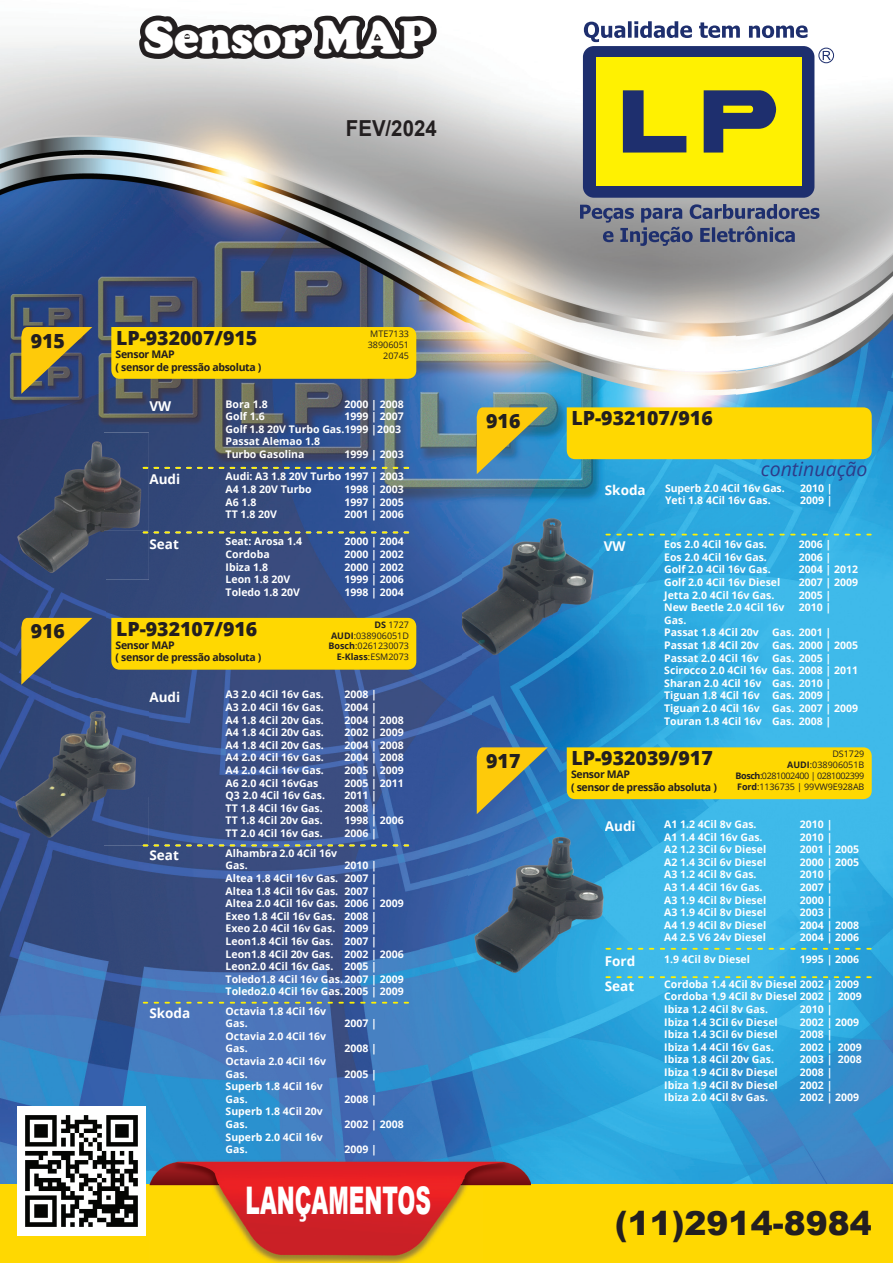
<style>
.page{position:relative;width:893px;height:1263px;background:#fff}
.page>*{position:absolute;margin:0;border:0;box-sizing:border-box;transform-origin:0 0}
.t1{font:900 47.25px "Cooper";color:#fff}
.t2{font:900 38.1px "Arial";color:#fff;scale:.57 1}
.t3{font:900 33px "Arial";color:#231f20}
.t4{font:700 22.05px "Arial";color:#231f20;scale:.93 1}
.t5{font:800 19.5px "Open Sans";color:#231f20}
.t6{font:italic 19.5px "Open Sans";color:#2e3b89}
.t7{font:700 13.5px "Open Sans";color:#fff}
.t8{font:700 10.5px/12.6px "Open Sans";color:#fff}
.t9{font:700 10.5px/12.6px "Open Sans";letter-spacing:-.03em;color:#231f20}
.t10{font:9px/10.8px "Open Sans";color:#231f20;text-align:right}
.s1{font-weight:700}
.s2{font-style:inherit}
</style>
<div class="page">
<img style="left:0;top:28px;width:735px;height:456px">
<img style="left:735px;top:46px;width:158px;height:1138px">
<img style="left:0;top:484px;width:52px;height:700px">
<img style="left:105px;top:484px;width:367px;height:323px">
<img style="left:472px;top:484px;width:264px;height:54px">
<img style="left:52px;top:580px;width:53px;height:119px">
<img style="left:578px;top:538px;width:158px;height:646px">
<img style="left:472px;top:658px;width:106px;height:171px">
<img style="left:52px;top:807px;width:368px;height:323px">
<img style="left:420px;top:807px;width:53px;height:353px">
<img style="left:472px;top:976px;width:106px;height:208px">
<img style="left:146px;top:1130px;width:274px;height:54px">
<img style="left:605px;top:821px;width:30px;height:10px">
<img style="left:149px;top:691px;width:30px;height:11px">
<div style="left:0;top:1184px;width:893px;height:79px;background:#ffd801"></div>
<img style="left:17px;top:1107px;width:129px;height:128px">
<img style="left:149px;top:1160px;width:382px;height:103px">
<div style="left:583px;top:46px;width:231px;height:152px;background:#1e2f6e;border-radius:11px"></div>
<div style="left:596px;top:58px;width:205px;height:128px;background:#fff101"></div>
<svg style="left:623px;top:90px;width:63px;height:63px"></svg>
<svg style="left:704px;top:90px;width:72px;height:63px"></svg>
<div style="left:819px;top:48px;width:15px;height:15px;border:1px solid #1e2f6e;border-radius:50%"></div>
<svg style="left:823px;top:51px;width:8px;height:9px"></svg>
<svg style="left:584px;top:21px;width:224px;height:21px"></svg>
<svg style="left:580px;top:204px;width:239px;height:42px;background:#787c8e"></svg>
<div style="left:567px;top:747px;width:305px;height:52px;background:#ffd801"></div>
<div style="left:111px;top:618px;width:305px;height:52px;background:#ffd801"></div>
<svg style="left:21px;top:327px;width:71px;height:67px;background:#98873f"></svg>
<svg style="left:476px;top:747px;width:72px;height:67px;background:#949b61"></svg>
<svg style="left:21px;top:618px;width:71px;height:67px;background:#968741"></svg>
<div style="left:567px;top:407px;width:305px;height:52px;background:#ffd801"></div>
<svg style="left:476px;top:407px;width:72px;height:67px;background:#98a664"></svg>
<svg style="left:154px;top:844px;width:59px;height:2px"></svg>
<svg style="left:241px;top:844px;width:48px;height:2px"></svg>
<svg style="left:328px;top:844px;width:48px;height:2px"></svg>
<svg style="left:144px;top:1002px;width:264px;height:1px"></svg>
<svg style="left:606px;top:534px;width:265px;height:1px"></svg>
<svg style="left:606px;top:948px;width:265px;height:2px"></svg>
<svg style="left:606px;top:976px;width:265px;height:2px"></svg>
<img style="left:13px;top:433px;width:98px;height:147px">
<svg style="left:111px;top:15px;width:334px;height:568px;background:#798185"></svg>
<img style="left:13px;top:699px;width:136px;height:147px">
<img style="left:463px;top:511px;width:135px;height:147px">
<img style="left:469px;top:829px;width:135px;height:147px">
<h1 class="t1" style="left:144px;top:10px;width:290px">Sensor MAP</h1>
<h3 class="t4" style="left:346px;top:114px;width:99px">FEV/2024</h3>
<h3 class="t5" style="left:31px;top:326px;width:36px">915</h3>
<h3 class="t5" style="left:31px;top:616px;width:36px">916</h3>
<h3 class="t5" style="left:116px;top:323px;width:143px">LP-932007/915</h3>
<p class="t9" style="left:116px;top:348px;width:147px">Sensor MAP<br>( sensor de pressão absoluta )</p>
<p class="t10" style="left:368px;top:328px;width:43px">MTE7133<br>38906051<br>20745</p>
<p class="t7" style="left:149px;top:396px;width:23px">VW</p>
<p class="t7" style="left:149px;top:469px;width:32px">Audi</p>
<p class="t7" style="left:149px;top:534px;width:31px">Seat</p>
<p class="t8" style="left:345px;top:397px;width:61px">2000 | 2008<br>1999 | 2007</p>
<p class="t8" style="left:345px;top:448px;width:61px">1999 | 2003</p>
<p class="t8" style="left:226px;top:397px;width:177px">Bora 1.8<br>Golf 1.6<br>Golf 1.8 20V Turbo Gas.1999 |2003<br>Passat Alemao 1.8<br>Turbo Gasolina</p>
<p class="t8" style="left:226px;top:470px;width:180px">Audi: A3 1.8 20V Turbo 1997 | 2003<br>A4 1.8 20V Turbo<br>A6 1.8<br>TT 1.8 20V</p>
<p class="t8" style="left:226px;top:535px;width:78px">Seat: Arosa 1.4<br>Cordoba<br>Ibiza 1.8<br>Leon 1.8 20V<br>Toledo 1.8 20V</p>
<p class="t8" style="left:345px;top:483px;width:61px;text-align:justify">1998 | 2003<br>1997 | 2005<br>2001 | 2006</p>
<p class="t8" style="left:345px;top:535px;width:61px;text-align:justify">2000 | 2004<br>2000 | 2002<br>2000 | 2002<br>1999 | 2006<br>1998 | 2004</p>
<h3 class="t5" style="left:116px;top:614px;width:143px">LP-932107/916</h3>
<p class="t9" style="left:116px;top:638px;width:147px">Sensor MAP<br>( sensor de pressão absoluta )</p>
<p class="t10" style="left:328px;top:619px;width:82px"><span class="s1">DS</span> 1727<br><span class="s1">AUDI</span>:038906051D<br><span class="s1">Bosch</span>:0261230073<br><span class="s1">E-Klass</span>:ESM2073</p>
<p class="t7" style="left:149px;top:687px;width:32px">Audi</p>
<p class="t7" style="left:149px;top:846px;width:31px">Seat</p>
<p class="t7" style="left:149px;top:1003px;width:42px">Skoda</p>
<p class="t8" style="left:226px;top:688px;width:101px">A3 2.0 4Cil 16v Gas.<br>A3 2.0 4Cil 16v Gas.<br>A4 1.8 4Cil 20v Gas.<br>A4 1.8 4Cil 20v Gas.<br>A4 1.8 4Cil 20v Gas.<br>A4 2.0 4Cil 16v Gas.<br>A4 2.0 4Cil 16v Gas.<br>A6 2.0 4Cil 16vGas<br>Q3 2.0 4Cil 16v Gas.<br>TT 1.8 4Cil 16v Gas.<br>TT 1.8 4Cil 20v Gas.<br>TT 2.0 4Cil 16v Gas.</p>
<p class="t8" style="left:226px;top:846px;width:180px">Alhambra 2.0 4Cil 16v<br>Gas.<br>Altea 1.8 4Cil 16v Gas.<br>Altea 1.8 4Cil 16v Gas.<br>Altea 2.0 4Cil 16v Gas.<br>Exeo 1.8 4Cil 16v Gas.<br>Exeo 2.0 4Cil 16v Gas.<br>Leon1.8 4Cil 16v Gas.<br>Leon1.8 4Cil 20v Gas.<br>Leon2.0 4Cil 16v Gas.<br>Toledo1.8 4Cil 16v Gas.2007 | 2009<br>Toledo2.0 4Cil 16v Gas.2005 | 2009</p>
<p class="t8" style="left:345px;top:688px;width:61px">2008 |<br>2004 |<br>2004 | 2008<br>2002 | 2009<br>2004 | 2008<br>2004 | 2008<br>2005 | 2009<br>2005 | 2011<br>2011 |<br>2008 |<br>1998 | 2006<br>2006 |</p>
<p class="t8" style="left:345px;top:859px;width:61px">2010 |<br>2007 |<br>2007 |<br>2006 | 2009<br>2008 |<br>2009 |<br>2007 |<br>2002 | 2006<br>2005 |</p>
<p class="t8" style="left:226px;top:1004px;width:102px">Octavia 1.8 4Cil 16v<br>Gas.<br>Octavia 2.0 4Cil 16v<br>Gas.<br>Octavia 2.0 4Cil 16v<br>Gas.<br>Superb 1.8 4Cil 16v<br>Gas.<br>Superb 1.8 4Cil 20v<br>Gas.<br>Superb 2.0 4Cil 16v<br>Gas.</p>
<p class="t8" style="left:345px;top:1017px;width:34px">2007 |</p>
<p class="t8" style="left:345px;top:1042px;width:34px">2008 |</p>
<p class="t8" style="left:345px;top:1067px;width:34px">2005 |</p>
<p class="t8" style="left:345px;top:1092px;width:34px">2008 |</p>
<p class="t8" style="left:345px;top:1118px;width:61px">2002 | 2008</p>
<p class="t8" style="left:345px;top:1143px;width:34px">2009 |</p>
<h2 class="t2" style="left:246px;top:1172px;width:327px">LANÇAMENTOS</h2>
<h3 class="t5" style="left:486px;top:406px;width:36px">916</h3>
<h3 class="t5" style="left:571px;top:403px;width:143px">LP-932107/916</h3>
<h3 class="t5" style="left:486px;top:746px;width:36px">917</h3>
<p class="t7" style="left:605px;top:481px;width:42px">Skoda</p>
<p class="t7" style="left:604px;top:537px;width:23px">VW</p>
<h3 class="t6" style="left:761px;top:456px;width:108px">continuação</h3>
<p class="t8" style="left:665px;top:481px;width:121px">Superb 2.0 4Cil 16v Gas.<br>Yeti 1.8 4Cil 16v Gas.</p>
<p class="t8" style="left:800px;top:481px;width:34px">2010 |<br>2009 |</p>
<p class="t8" style="left:664px;top:538px;width:122px">Eos 2.0 4Cil 16v Gas.<br>Eos 2.0 4Cil 16v Gas.<br>Golf 2.0 4Cil 16v Gas.<br>Golf 2.0 4Cil 16v Diesel<br>Jetta 2.0 4Cil 16v Gas.<br>New Beetle 2.0 4Cil 16v<br>Gas.<br>Passat 1.8 4Cil 20v</p>
<p class="t8" style="left:799px;top:538px;width:61px">2006 |<br>2006 |<br>2004 | 2012<br>2007 | 2009<br>2005 |<br>2010 |</p>
<p class="t8" style="left:772px;top:626px;width:61px">Gas. 2001 |</p>
<p class="t8" style="left:664px;top:638px;width:96px">Passat 1.8 4Cil 20v</p>
<p class="t8" style="left:772px;top:638px;width:87px">Gas. 2000 | 2005</p>
<p class="t8" style="left:664px;top:651px;width:96px">Passat 2.0 4Cil 16v</p>
<p class="t8" style="left:664px;top:651px;width:195px;text-indent:108px">Gas. 2005 |<br>Scirocco 2.0 4Cil 16v Gas. 2008 | 2011<br>Sharan 2.0 4Cil 16v Gas. 2010 |<br>Tiguan 1.8 4Cil 16v Gas. 2009 |<br>Tiguan 2.0 4Cil 16v Gas. 2007 | 2009<br>Touran 1.8 4Cil 16v Gas. 2008 |</p>
<h3 class="t5" style="left:571px;top:743px;width:143px">LP-932039/917</h3>
<p class="t9" style="left:571px;top:768px;width:147px">Sensor MAP<br>( sensor de pressão absoluta )</p>
<p class="t10" style="left:736px;top:748px;width:130px"><span class="s2">DS</span>1729<br><span class="s1">AUDI</span>:038906051B<br><span class="s1">Bosch</span>:0281002400 | 0281002399<br><span class="s1">Ford</span>:1136735 | 99VW9E928AB</p>
<p class="t7" style="left:605px;top:817px;width:32px">Audi</p>
<p class="t7" style="left:605px;top:951px;width:32px">Ford</p>
<p class="t7" style="left:605px;top:976px;width:31px">Seat</p>
<p class="t8" style="left:664px;top:817px;width:104px">A1 1.2 4Cil 8v Gas.<br>A1 1.4 4Cil 16v Gas.<br>A2 1.2 3Cil 6v Diesel<br>A2 1.4 3Cil 6v Diesel<br>A3 1.2 4Cil 8v Gas.<br>A3 1.4 4Cil 16v Gas.<br>A3 1.9 4Cil 8v Diesel<br>A3 1.9 4Cil 8v Diesel<br>A4 1.9 4Cil 8v Diesel<br>A4 2.5 V6 24v Diesel</p>
<p class="t8" style="left:664px;top:977px;width:199px">Cordoba 1.4 4Cil 8v Diesel 2002 | 2009<br>Cordoba 1.9 4Cil 8v Diesel 2002 | 2009<br>Ibiza 1.2 4Cil 8v Gas.<br>Ibiza 1.4 3Cil 6v Diesel<br>Ibiza 1.4 3Cil 6v Diesel<br>Ibiza 1.4 4Cil 16v Gas.<br>Ibiza 1.8 4Cil 20v Gas.<br>Ibiza 1.9 4Cil 8v Diesel<br>Ibiza 1.9 4Cil 8v Diesel<br>Ibiza 2.0 4Cil 8v Gas.</p>
<p class="t8" style="left:800px;top:817px;width:61px">2010 |<br>2010 |<br>2001 | 2005<br>2000 | 2005<br>2010 |<br>2007 |<br>2000 |<br>2003 |<br>2004 | 2008<br>2004 | 2006</p>
<p class="t8" style="left:664px;top:952px;width:87px">1.9 4Cil 8v Diesel</p>
<p class="t8" style="left:800px;top:952px;width:61px">1995 | 2006</p>
<p class="t8" style="left:800px;top:1002px;width:63px">2010 |<br>2002 | 2009<br>2008 |<br>2002 | 2009<br>2003 | 2008<br>2008 |<br>2002 |<br>2002 | 2009</p>
<h3 class="t3" style="left:615px;top:1199px;width:258px">(11)2914-8984</h3>
</div>
